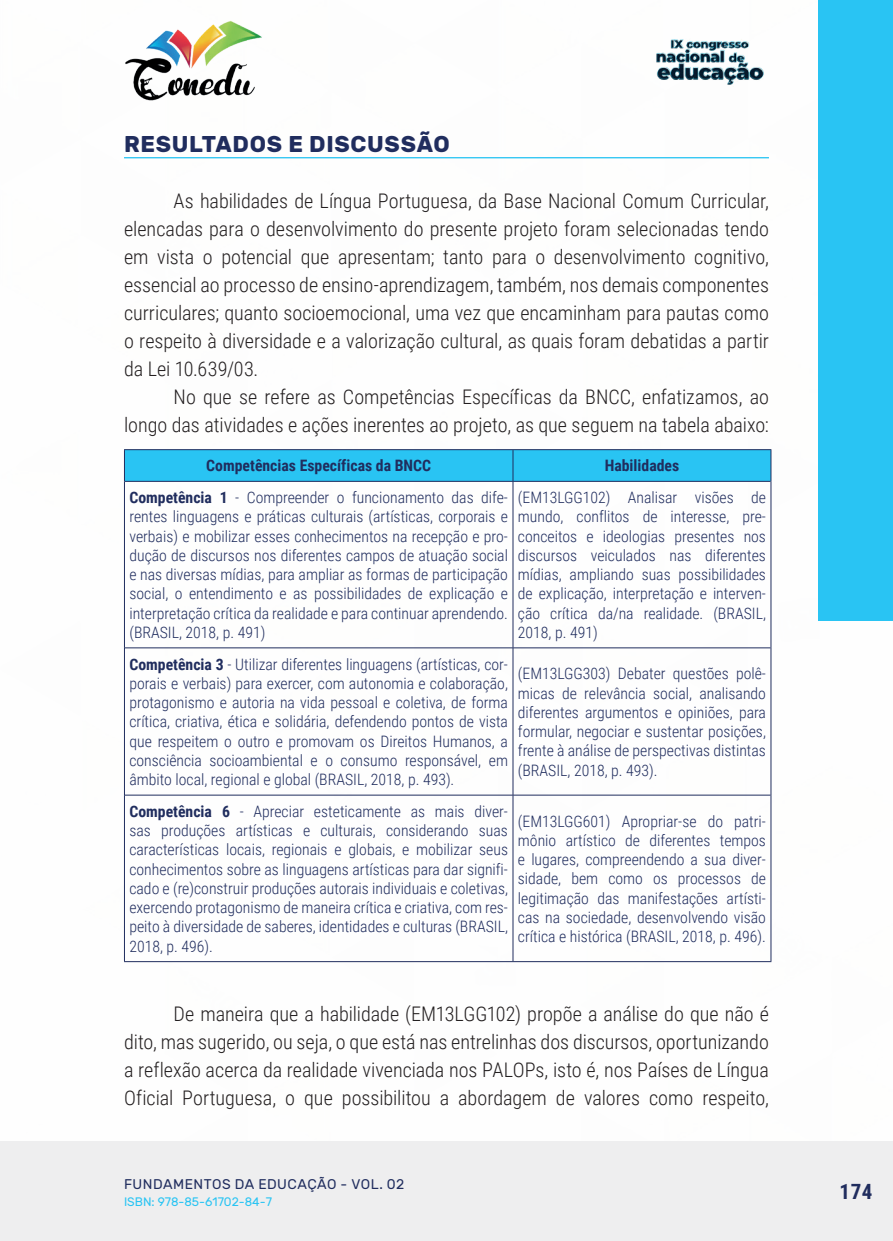
<style>
.page{position:relative;width:893px;height:1241px;background:#fff}
.page>*{position:absolute;margin:0;border:0;box-sizing:border-box;transform-origin:0 0}
._10_SUBTITULO{font:700 22.75px "Rubik";letter-spacing:.03em;color:#202d5e}
.t1{font:700 21px "Roboto Condensed";color:#202d5e}
._9_CORPO{font:300 20.12px/28px "Roboto Condensed";color:#231f20;text-align:justify}
._20_CELULAS{font:300 15.75px/19.2px "Roboto Condensed";color:#202d5e;text-align:justify}
._20_CELULAS-2{font:700 15.75px "Roboto Condensed";color:#202d5e}
.t2{font:14px "Rubik";letter-spacing:.03em;color:#202d5e}
.t3{font:12.25px "Rubik";color:#29c4f3}
.s1{font-weight:700}
</style>
<div class="page">
<div style="left:0;top:1141px;width:893px;height:99px;background:#eeeeef"></div>
<div style="left:819px;top:0;width:74px;height:620px;background:#29c4f3"></div>
<img style="left:125px;top:20px;width:137px;height:81px">
<img style="left:656px;top:39px;width:108px;height:46px">
<hr style="left:124px;top:157px;width:645px;height:1px;background:#29c4f3">
<div style="left:125px;top:450px;width:645px;height:31px;background:#29c4f3"></div>
<hr style="left:513px;top:450px;width:1px;height:31px;background:#202d5e">
<hr style="left:125px;top:481px;width:388px;height:1px;background:#202d5e">
<hr style="left:513px;top:481px;width:257px;height:1px;background:#202d5e">
<hr style="left:513px;top:481px;width:1px;height:166px;background:#202d5e">
<hr style="left:125px;top:647px;width:388px;height:1px;background:#202d5e">
<hr style="left:513px;top:647px;width:257px;height:1px;background:#202d5e">
<hr style="left:513px;top:648px;width:1px;height:146px;background:#202d5e">
<hr style="left:125px;top:794px;width:388px;height:1px;background:#202d5e">
<hr style="left:513px;top:794px;width:257px;height:1px;background:#202d5e">
<hr style="left:513px;top:795px;width:1px;height:166px;background:#202d5e">
<hr style="left:124px;top:449px;width:389px;height:1px;background:#202d5e">
<hr style="left:124px;top:450px;width:1px;height:31px;background:#202d5e">
<hr style="left:513px;top:449px;width:258px;height:1px;background:#202d5e">
<hr style="left:770px;top:450px;width:1px;height:31px;background:#202d5e">
<hr style="left:124px;top:481px;width:1px;height:166px;background:#202d5e">
<hr style="left:770px;top:481px;width:1px;height:166px;background:#202d5e">
<hr style="left:124px;top:647px;width:1px;height:148px;background:#202d5e">
<hr style="left:770px;top:647px;width:1px;height:148px;background:#202d5e">
<hr style="left:124px;top:795px;width:1px;height:166px;background:#202d5e">
<hr style="left:770px;top:795px;width:1px;height:166px;background:#202d5e">
<hr style="left:124px;top:961px;width:389px;height:1px;background:#202d5e">
<hr style="left:513px;top:961px;width:258px;height:1px;background:#202d5e">
<p class="_10_SUBTITULO" style="left:124px;top:131px;width:327px">RESULTADOS E DISCUSSÃO</p>
<p class="_9_CORPO" style="left:124px;top:186px;width:646px;text-indent:50px">As habilidades de Língua Portuguesa, da Base Nacional Comum Curricular, elencadas para o desenvolvimento do presente projeto foram selecionadas tendo em vista o potencial que apresentam; tanto para o desenvolvimento cognitivo, essencial ao processo de ensino-aprendizagem, também, nos demais componentes curriculares; quanto socioemocional, uma vez que encaminham para pautas como o respeito à diversidade e a valorização cultural, as quais foram debatidas a partir da Lei 10.639/03.</p>
<p class="_9_CORPO" style="left:124px;top:382px;width:646px;text-align:right">No que se refere as Competências Específicas da BNCC, enfatizamos, ao<br>longo das atividades e ações inerentes ao projeto, as que seguem na tabela abaixo:</p>
<p class="_20_CELULAS-2" style="left:206px;top:454px;width:226px">Competências Específicas da BNCC</p>
<p class="_20_CELULAS-2" style="left:605px;top:454px;width:76px">Habilidades</p>
<p class="_20_CELULAS" style="left:129px;top:487px;width:380px"><span class="s1">Competência 1</span> - Compreender o funcionamento das dife&shy;rentes linguagens e práticas culturais (artísticas, corporais e verbais) e mobilizar esses conhecimentos na recepção e pro&shy;dução de discursos nos diferentes campos de atuação social e nas diversas mídias, para ampliar as formas de participação social, o entendimento e as possibilidades de explicação e interpretação crítica da realidade e para continuar aprendendo. (BRASIL, 2018, p. 491)</p>
<p class="_20_CELULAS" style="left:518px;top:487px;width:250px">(EM13LGG102) Analisar visões de mundo, conflitos de interesse, pre&shy;conceitos e ideologias presentes nos discursos veiculados nas diferentes mídias, ampliando suas possibilidades de explicação, interpretação e interven&shy;ção crítica da/na realidade. (BRASIL, 2018, p. 491)</p>
<p class="_20_CELULAS" style="left:129px;top:653px;width:380px"><span class="s1">Competência 3</span> - Utilizar diferentes linguagens (artísticas, cor&shy;porais e verbais) para exercer, com autonomia e colaboração, protagonismo e autoria na vida pessoal e coletiva, de forma crítica, criativa, ética e solidária, defendendo pontos de vista que respeitem o outro e promovam os Direitos Humanos, a consciência socioambiental e o consumo responsável, em âmbito local, regional e global (BRASIL, 2018, p. 493).</p>
<p class="_20_CELULAS" style="left:518px;top:663px;width:250px">(EM13LGG303) Debater questões polê&shy;micas de relevância social, analisando diferentes argumentos e opiniões, para formular, negociar e sustentar posições, frente à análise de perspectivas distintas (BRASIL, 2018, p. 493).</p>
<p class="_20_CELULAS" style="left:129px;top:801px;width:380px"><span class="s1">Competência 6</span> - Apreciar esteticamente as mais diver&shy;sas produções artísticas e culturais, considerando suas características locais, regionais e globais, e mobilizar seus conhecimentos sobre as linguagens artísticas para dar signifi&shy;cado e (re)construir produções autorais individuais e coletivas, exercendo protagonismo de maneira crítica e criativa, com res&shy;peito à diversidade de saberes, identidades e culturas (BRASIL, 2018, p. 496).</p>
<p class="_20_CELULAS" style="left:518px;top:810px;width:250px">(EM13LGG601) Apropriar-se do patri&shy;mônio artístico de diferentes tempos e lugares, compreendendo a sua diver&shy;sidade, bem como os processos de legitimação das manifestações artísti&shy;cas na sociedade, desenvolvendo visão crítica e histórica (BRASIL, 2018, p. 496).</p>
<p class="_9_CORPO" style="left:124px;top:998px;width:646px;text-indent:50px">De maneira que a habilidade (EM13LGG102) propõe a análise do que não é dito, mas sugerido, ou seja, o que está nas entrelinhas dos discursos, oportunizando a reflexão acerca da realidade vivenciada nos PALOPs, isto é, nos Países de Língua Oficial Portuguesa, o que possibilitou a abordagem de valores como respeito,</p>
<p class="t2" style="left:124px;top:1175px;width:282px">FUNDAMENTOS DA EDUCAÇÃO - VOL. 02</p>
<p class="t3" style="left:124px;top:1194px;width:149px">ISBN: 978-85-61702-84-7</p>
<h2 class="t1" style="left:839px;top:1176px;width:34px">174</h2>
</div>
